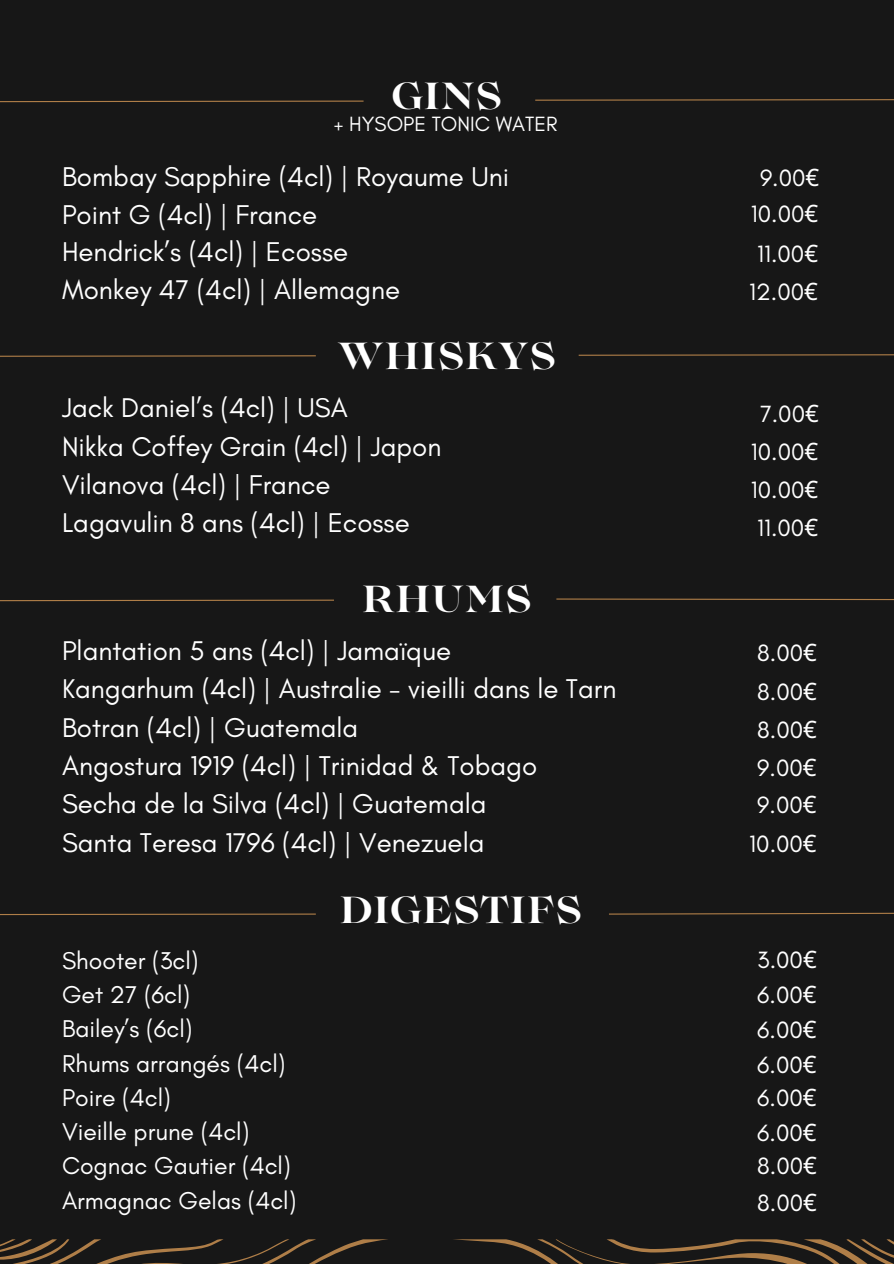
<style>
.page{position:relative;width:894px;height:1264px;background:#fff}
.page>*{position:absolute;margin:0;border:0;box-sizing:border-box;transform-origin:0 0}
.t1{font:700 37.5px "Lovelace";letter-spacing:.03em;color:#fff}
.t2{font:27.6px/38.2px "Glacial Indifference";color:#fff}
.t3{font:24.75px/34.3px "Glacial Indifference";color:#fff}
.t4{font:24px "Glacial Indifference";color:#fff}
.t5{font:21px "Glacial Indifference";color:#fff}
.s1{font-family:"Noto Sans"}
</style>
<div class="page">
<div style="left:0;top:0;width:893px;height:1263px;background:#171717"></div>
<svg style="left:0;top:100px;width:364px;height:3px"></svg>
<svg style="left:535px;top:99px;width:358px;height:2px"></svg>
<svg style="left:0;top:355px;width:316px;height:2px"></svg>
<svg style="left:578px;top:354px;width:315px;height:2px"></svg>
<svg style="left:0;top:599px;width:334px;height:3px"></svg>
<svg style="left:556px;top:598px;width:337px;height:2px"></svg>
<svg style="left:0;top:913px;width:316px;height:2px"></svg>
<svg style="left:609px;top:912px;width:284px;height:3px"></svg>
<svg style="left:0;top:1239px;width:893px;height:24px"></svg>
<h1 class="t1" style="left:391px;top:82px;width:111px">GINS</h1>
<p class="t5" style="left:334px;top:111px;width:225px">+ HYSOPE TONIC WATER</p>
<p class="t2" style="left:62px;top:158px;width:448px;line-height:37.7px">Bombay Sapphire (4cl) | Royaume Uni<br>Point G (4cl) | France<br>Hendrick’s (4cl) | Ecosse<br>Monkey 47 (4cl) | Allemagne</p>
<p class="t1" style="left:338px;top:342px;width:219px">WHISKYS</p>
<h2 class="t2" style="left:62px;top:388px;width:381px">Jack Daniel’s (4cl) | USA<br>Nikka Coffey Grain (4cl) | Japon<br>Vilanova (4cl) | France<br>Lagavulin 8 ans (4cl) | Ecosse</h2>
<h3 class="t1" style="left:362px;top:585px;width:171px">RHUMS</h3>
<h3 class="t2" style="left:62px;top:631px;width:556px">Plantation 5 ans (4cl) | Jamaïque<br>Kangarhum (4cl) | Australie - vieilli dans le Tarn Botran (4cl) | Guatemala<br>Angostura 1919 (4cl) | Trinidad &amp; Tobago Secha de la Silva (4cl) | Guatemala<br>Santa Teresa 1796 (4cl) | Venezuela</h3>
<h3 class="t1" style="left:339px;top:895px;width:243px">DIGESTIFS</h3>
<h3 class="t3" style="left:62px;top:942px;width:236px">Shooter (3cl)<br>Get 27 (6cl)<br>Bailey’s (6cl)<br>Rhums arrangés (4cl)<br>Poire (4cl)<br>Vieille prune (4cl)<br>Cognac Gautier (4cl)<br>Armagnac Gelas (4cl)</h3>
<h1 class="t4" style="left:759px;top:163px;width:61px">9.00<span class="s1">€</span></h1>
<p class="t4" style="left:750px;top:199px;width:69px">10.00<span class="s1">€</span></p>
<p class="t4" style="left:757px;top:240px;width:62px">11.00<span class="s1">€</span></p>
<h2 class="t4" style="left:749px;top:277px;width:70px">12.00<span class="s1">€</span></h2>
<h3 class="t4" style="left:759px;top:399px;width:60px">7.00<span class="s1">€</span></h3>
<h3 class="t4" style="left:750px;top:437px;width:69px">10.00<span class="s1">€</span></h3>
<h3 class="t4" style="left:750px;top:475px;width:69px">10.00<span class="s1">€</span></h3>
<h3 class="t4" style="left:757px;top:513px;width:62px">11.00<span class="s1">€</span></h3>
<h1 class="t4" style="left:757px;top:638px;width:61px">8.00<span class="s1">€</span></h1>
<p class="t4" style="left:757px;top:677px;width:61px">8.00<span class="s1">€</span></p>
<p class="t4" style="left:757px;top:715px;width:61px">8.00<span class="s1">€</span></p>
<h2 class="t4" style="left:757px;top:752px;width:61px">9.00<span class="s1">€</span></h2>
<h3 class="t4" style="left:757px;top:790px;width:61px">9.00<span class="s1">€</span></h3>
<h3 class="t4" style="left:749px;top:828px;width:69px">10.00<span class="s1">€</span></h3>
<h3 class="t4" style="left:757px;top:945px;width:61px">3.00<span class="s1">€</span></h3>
<h3 class="t4" style="left:757px;top:980px;width:61px">6.00<span class="s1">€</span></h3>
<h3 class="t4" style="left:757px;top:1015px;width:61px">6.00<span class="s1">€</span></h3>
<h3 class="t4" style="left:757px;top:1050px;width:61px">6.00<span class="s1">€</span></h3>
<h3 class="t4" style="left:757px;top:1083px;width:61px">6.00<span class="s1">€</span></h3>
<h1 class="t4" style="left:757px;top:1118px;width:61px">6.00<span class="s1">€</span></h1>
<p class="t4" style="left:757px;top:1151px;width:61px">8.00<span class="s1">€</span></p>
<p class="t4" style="left:757px;top:1188px;width:61px">8.00<span class="s1">€</span></p>
</div>
